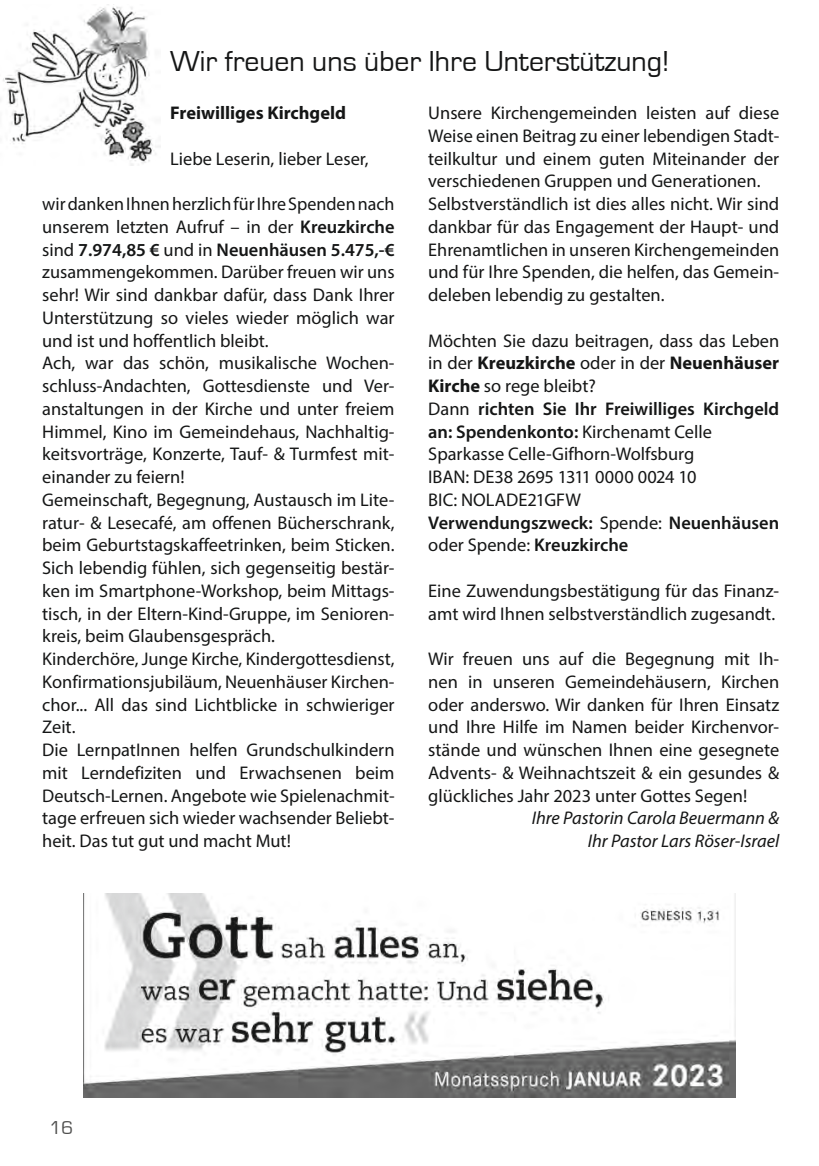
<style>
.page{position:relative;width:819px;height:1166px;background:#fff}
.page>*{position:absolute;margin:0;border:0;box-sizing:border-box;transform-origin:0 0}
.t1{font:29.75px "Eurostile";color:#151616}
.t2{font:19.25px "Eurostile";color:#4e4e4d}
.t3{font:18.38px/22.8px "Myriad Pro";color:#151616}
.t4{font:italic 18.38px/22.8px "Myriad Pro";color:#151616;text-align:right}
.t5{font:700 18.38px "Myriad Pro";color:#151616}
.s1{font-weight:600}
.s2{font-weight:700}
</style>
<div class="page">
<img style="left:84px;top:893px;width:651px;height:204px">
<img style="left:0;top:7px;width:160px;height:158px">
<h1 class="t1" style="left:170px;top:45px;width:500px">Wir freuen uns über Ihre Unterstützung!</h1>
<p class="t5" style="left:170px;top:101px;width:177px">Freiwilliges Kirchgeld</p>
<p class="t3" style="left:170px;top:147px;width:200px">Liebe Leserin, lieber Leser,</p>
<p class="t3" style="left:42px;top:192px;width:354px">wir danken Ihnen herzlich für Ihre Spenden nach unserem letzten Aufruf – in der <span class="s1">Kreuzkirche </span>sind <span class="s1">7.974,85 €</span> und in <span class="s1">Neuenhäusen 5.475,-€ </span>zusammengekommen. Darüber freuen wir uns sehr! Wir sind dankbar dafür, dass Dank Ihrer Unterstützung so vieles wieder möglich war und ist und hoffentlich bleibt.<br>Ach, war das schön, musikalische Wochen&shy;schluss-Andachten, Gottesdienste und Ver&shy;anstaltungen in der Kirche und unter freiem Himmel, Kino im Gemeindehaus, Nachhaltig&shy;keitsvorträge, Konzerte, Tauf- &amp; Turmfest mit&shy;einander zu feiern!<br>Gemeinschaft, Begegnung, Austausch im Lite&shy;ratur- &amp; Lesecafé, am offenen Bücherschrank, beim Geburtstagskaffeetrinken, beim Sticken.<br>Sich lebendig fühlen, sich gegenseitig bestär&shy;ken im Smartphone-Workshop, beim Mittags&shy;tisch, in der Eltern-Kind-Gruppe, im Senioren&shy;kreis, beim Glaubensgespräch.<br>Kinderchöre, Junge Kirche, Kindergottesdienst, Konfirmationsjubiläum, Neuenhäuser Kirchen&shy;chor... All das sind Lichtblicke in schwieriger Zeit.<br>Die LernpatInnen helfen Grundschulkindern mit Lerndefiziten und Erwachsenen beim Deutsch-Lernen. Angebote wie Spielenachmit&shy;tage erfreuen sich wieder wachsender Beliebt&shy;heit. Das tut gut und macht Mut!</p>
<p class="t3" style="left:428px;top:101px;width:352px">Unsere Kirchengemeinden leisten auf diese Weise einen Beitrag zu einer lebendigen Stadt&shy;teilkultur und einem guten Miteinander der verschiedenen Gruppen und Generationen.<br>Selbstverständlich ist dies alles nicht. Wir sind dankbar für das Engagement der Haupt- und Ehrenamtlichen in unseren Kirchengemeinden und für Ihre Spenden, die helfen, das Gemein&shy;deleben lebendig zu gestalten.</p>
<p class="t3" style="left:428px;top:329px;width:352px">Möchten Sie dazu beitragen, dass das Leben in der <span class="s2">Kreuzkirche</span> oder in der <span class="s2">Neuenhäuser Kirche</span> so rege bleibt?<br>Dann <span class="s1">richten Sie Ihr Freiwilliges Kirchgeld an: Spendenkonto:</span> Kirchenamt Celle Sparkasse Celle-Gifhorn-Wolfsburg<br>IBAN: DE38 2695 1311 0000 0024 10<br>BIC: NOLADE21GFW<br><span class="s1">Verwendungszweck:</span> Spende: <span class="s1">Neuenhäusen </span>oder Spende: <span class="s1">Kreuzkirche</span></p>
<p class="t3" style="left:428px;top:579px;width:352px">Eine Zuwendungsbestätigung für das Finanz&shy;amt wird Ihnen selbstverständlich zugesandt.</p>
<p class="t3" style="left:428px;top:647px;width:352px;text-align:justify">Wir freuen uns auf die Begegnung mit Ih&shy;nen in unseren Gemeindehäusern, Kirchen oder anderswo. Wir danken für Ihren Einsatz und Ihre Hilfe im Namen beider Kirchenvor&shy;stände und wünschen Ihnen eine gesegnete Advents- &amp; Weihnachtszeit &amp; ein gesundes &amp; glückliches Jahr 2023 unter Gottes Segen!</p>
<p class="t4" style="left:531px;top:806px;width:249px">Ihre Pastorin Carola Beuermann &amp;<br>Ihr Pastor Lars Röser-Israel</p>
<p class="t2" style="left:50px;top:1117px;width:25px">16</p>
</div>
